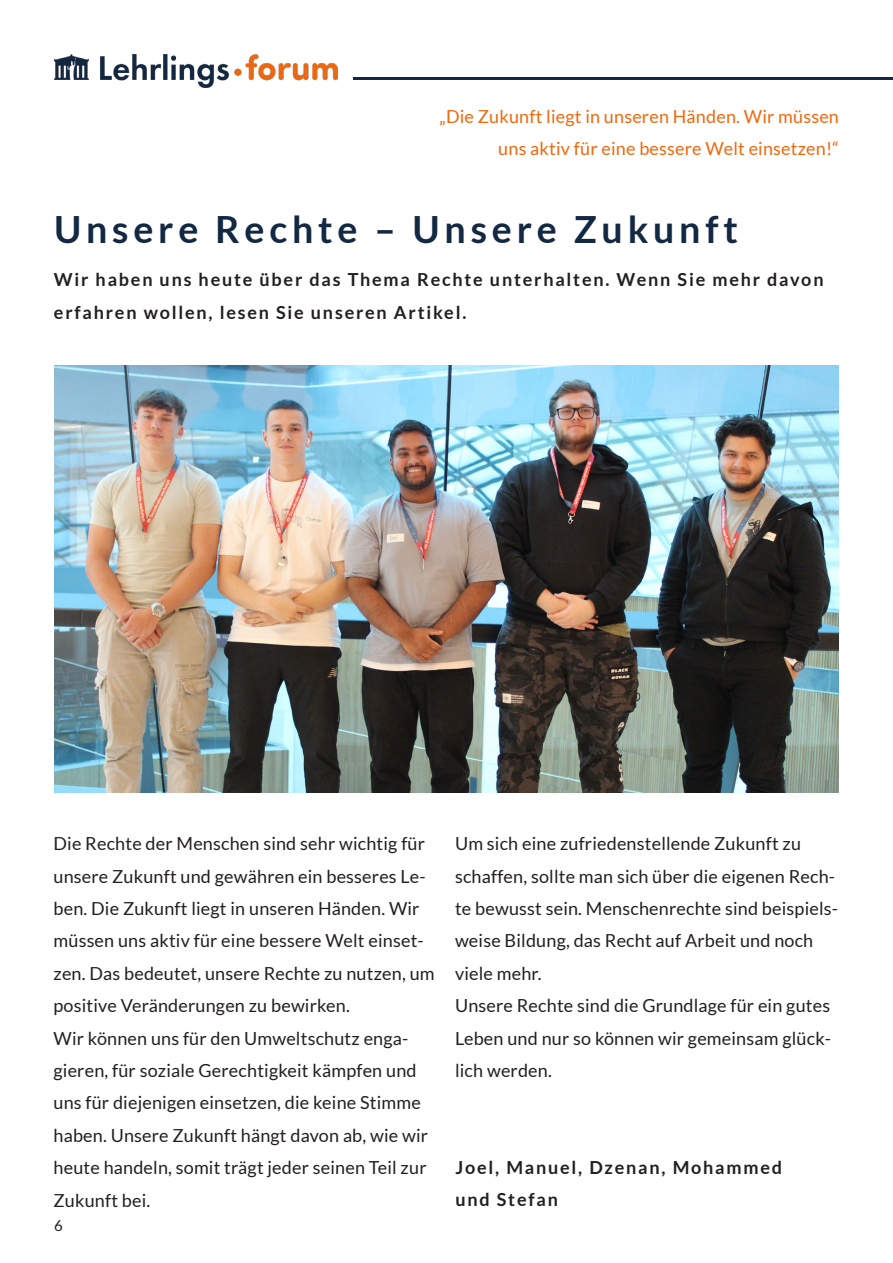
<style>
.page{position:relative;width:893px;height:1263px;background:#fff}
.page>*{position:absolute;margin:0;border:0;box-sizing:border-box;transform-origin:0 0}
.t1{font:700 37.5px "Lato";letter-spacing:.13em;color:#132843}
.t2{font:18px/32.4px "Lato";letter-spacing:.01em;color:#231f20}
.t3{font:700 18px/32.4px "Lato";letter-spacing:.1em;color:#231f20}
.t4{font:18px/32.4px "Lato";letter-spacing:.01em;color:#f0680d;text-align:right}
.t5{font:15px "Lato";color:#231f20}
</style>
<div class="page">
<hr style="left:354px;top:77px;width:539px;height:3px;background:#132843">
<img style="left:54px;top:54px;width:284px;height:34px">
<img style="left:54px;top:365px;width:785px;height:427px">
<p class="t4" style="left:439px;top:100px;width:401px">„Die Zukunft liegt in unseren Händen. Wir müssen uns aktiv für eine bessere Welt einsetzen!“</p>
<p class="t1" style="left:54px;top:208px;width:685px">Unsere Rechte – Unsere Zukunft</p>
<p class="t3" style="left:54px;top:263px;width:771px">Wir haben uns heute über das Thema Rechte unterhalten. Wenn Sie mehr davon erfahren wollen, lesen Sie unseren Artikel.</p>
<p class="t2" style="left:54px;top:827px;width:383px">Die Rechte der Menschen sind sehr wichtig für unsere Zukunft und gewähren ein besseres Le&shy;ben. Die Zukunft liegt in unseren Händen. Wir müssen uns aktiv für eine bessere Welt einset&shy;zen. Das bedeutet, unsere Rechte zu nutzen, um positive Veränderungen zu bewirken.<br>Wir können uns für den Umweltschutz enga&shy;gieren, für soziale Gerechtigkeit kämpfen und uns für diejenigen einsetzen, die keine Stimme haben. Unsere Zukunft hängt davon ab, wie wir heute handeln, somit trägt jeder seinen Teil zur Zukunft bei.</p>
<p class="t2" style="left:455px;top:827px;width:385px">Um sich eine zufriedenstellende Zukunft zu schaffen, sollte man sich über die eigenen Rech&shy;te bewusst sein. Menschenrechte sind beispiels&shy;weise Bildung, das Recht auf Arbeit und noch viele mehr.</p>
<p class="t2" style="left:455px;top:989px;width:378px;text-align:justify">Unsere Rechte sind die Grundlage für ein gutes Leben und nur so können wir gemeinsam glück&shy;lich werden.</p>
<p class="t3" style="left:455px;top:1150px;width:328px">Joel, Manuel, Dzenan, Mohammed</p>
<p class="t3" style="left:455px;top:1183px;width:104px">und Stefan</p>
<p class="t5" style="left:54px;top:1218px;width:10px">6</p>
</div>
